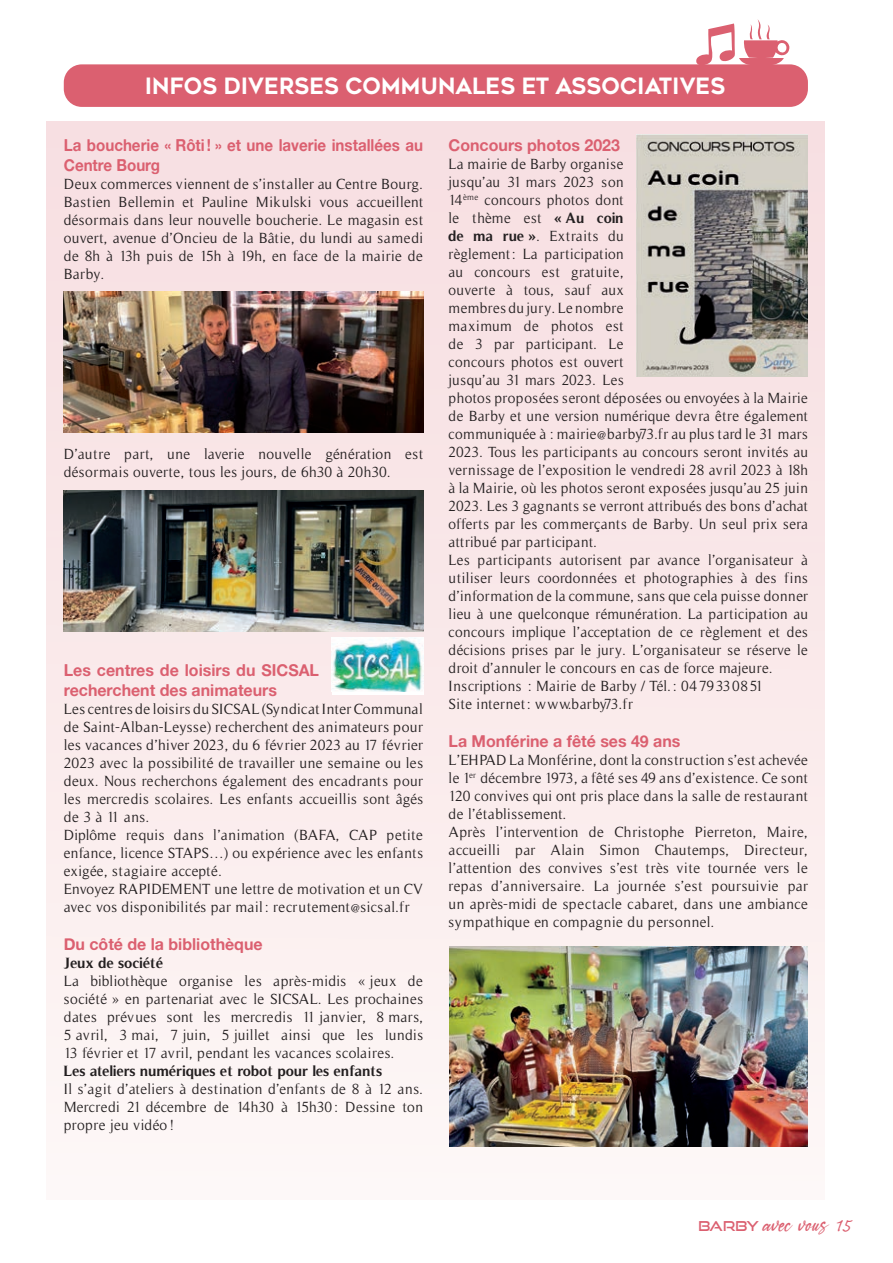
<style>
.page{position:relative;width:893px;height:1263px;background:#fff}
.page>*{position:absolute;margin:0;border:0;box-sizing:border-box;transform-origin:0 0}
.ss_titre{font:22.5px "Renogare";color:#fff;scale:.94 1}
.txt_sommaire{font:21px "Ameyallinda Signatur";color:#db6070}
.ss_titre___petit{font:16.5px/19.8px "Alte Haas Grotesk Bold";color:#db6070}
.ss_titre___petit-2{font:16.5px/19.8px "Alte Haas Grotesk Bold";color:#db6070;scale:.92 1}
.txt_courant___petit{font:16.5px "Alte Haas Grotesk Bold";color:#db6070}
.txt_courant___petit-2{font:15px/18px "Timeless";letter-spacing:.025em;color:#231f20;text-align:justify}
.txt_courant___petit-3{font:700 15px "Timeless";color:#231f20}
.s1{font-weight:700}
.s2{font-family:"Good Times Rg";font-size:13.5px}
.s3{font-family:"Caflisch Script";font-size:24px}
</style>
<div class="page">
<div style="left:64px;top:64px;width:744px;height:43px;background:#db6070;border-radius:18px"></div>
<svg style="left:696px;top:19px;width:93px;height:46px"></svg>
<div style="left:47px;top:122px;width:778px;height:1077px;background:#faebeb"></div>
<div style="left:332px;top:637px;width:91px;height:58px;background:#fff"></div>
<img style="left:332px;top:637px;width:91px;height:54px">
<img style="left:64px;top:291px;width:359px;height:142px">
<img style="left:64px;top:490px;width:359px;height:142px">
<img style="left:449px;top:947px;width:358px;height:200px">
<img style="left:636px;top:135px;width:172px;height:241px">
<p class="ss_titre" style="left:145px;top:71px;width:619px">INFOS DIVERSES COMMUNALES ET ASSOCIATIVES</p>
<p class="ss_titre___petit-2" style="left:64px;top:135px;width:392px">La boucherie « Rôti! » et une laverie installées au<br>Centre Bourg</p>
<p class="txt_courant___petit-2" style="left:64px;top:175px;width:361px">Deux commerces viennent de s’installer au Centre Bourg.<br>Bastien Bellemin et Pauline Mikulski vous accueillent désormais dans leur nouvelle boucherie. Le magasin est ouvert, avenue d’Oncieu de la Bâtie, du lundi au samedi de 8h à 13h puis de 15h à 19h, en face de la mairie de Barby.</p>
<p class="txt_courant___petit-2" style="left:64px;top:445px;width:361px">D’autre part, une laverie nouvelle génération est désormais ouverte, tous les jours, de 6h30 à 20h30.</p>
<p class="ss_titre___petit" style="left:64px;top:660px;width:257px">Les centres de loisirs du SICSAL recherchent des animateurs</p>
<p class="txt_courant___petit-2" style="left:64px;top:700px;width:361px">Les centres de loisirs du SICSAL (Syndicat Inter Communal de Saint-Alban-Leysse) recherchent des animateurs pour les vacances d’hiver 2023, du 6 février 2023 au 17 février 2023 avec la possibilité de travailler une semaine ou les deux. Nous recherchons également des encadrants pour les mercredis scolaires. Les enfants accueillis sont âgés de 3 à 11 ans.</p>
<p class="txt_courant___petit-2" style="left:64px;top:826px;width:361px">Diplôme requis dans l’animation (BAFA, CAP petite enfance, licence STAPS…) ou expérience avec les enfants exigée, stagiaire accepté.</p>
<p class="txt_courant___petit-2" style="left:64px;top:880px;width:361px">Envoyez RAPIDEMENT une lettre de motivation et un CV avec vos disponibilités par mail: recrutement@sicsal.fr</p>
<p class="txt_courant___petit" style="left:64px;top:934px;width:200px">Du côté de la bibliothèque</p>
<p class="txt_courant___petit-3" style="left:64px;top:954px;width:101px">Jeux de société</p>
<p class="txt_courant___petit-2" style="left:64px;top:972px;width:361px">La bibliothèque organise les après-midis « jeux de société » en partenariat avec le SICSAL. Les prochaines dates prévues sont les mercredis 11 janvier, 8 mars, 5 avril, 3 mai, 7 juin, 5 juillet ainsi que les lundis 13 février et 17 avril, pendant les vacances scolaires.</p>
<p class="txt_courant___petit-3" style="left:64px;top:1062px;width:320px">Les ateliers numériques et robot pour les enfants</p>
<p class="txt_courant___petit-2" style="left:64px;top:1080px;width:361px">Il s’agit d’ateliers à destination d’enfants de 8 à 12 ans.<br>Mercredi 21 décembre de 14h30 à 15h30: Dessine ton propre jeu vidéo!</p>
<p class="txt_courant___petit" style="left:449px;top:135px;width:173px">Concours photos 2023</p>
<p class="txt_courant___petit-2" style="left:449px;top:155px;width:361px;text-align:left">La mairie de Barby organise<br>jusqu’au 31 mars 2023 son<br>14<sup>ème</sup> concours photos dont<br>le thème est <span class="s1">« Au coin<br>de ma rue »</span>. Extraits du<br>règlement: La participation<br>au concours est gratuite,<br>ouverte à tous, sauf aux<br>membres du jury. Le nombre<br>maximum de photos est<br>de 3 par participant. Le<br>concours photos est ouvert<br>jusqu’au 31 mars 2023. Les<br>photos proposées seront déposées ou envoyées à la Mairie de Barby et une version numérique devra être également communiquée à : mairie@barby73.fr au plus tard le 31 mars 2023. Tous les participants au concours seront invités au vernissage de l’exposition le vendredi 28 avril 2023 à 18h à la Mairie, où les photos seront exposées jusqu’au 25 juin 2023. Les 3 gagnants se verront attribués des bons d’achat offerts par les commerçants de Barby. Un seul prix sera attribué par participant.</p>
<p class="txt_courant___petit-2" style="left:449px;top:551px;width:361px">Les participants autorisent par avance l’organisateur à utiliser leurs coordonnées et photographies à des fins d’information de la commune, sans que cela puisse donner lieu à une quelconque rémunération. La participation au concours implique l’acceptation de ce règlement et des décisions prises par le jury. L’organisateur se réserve le droit d’annuler le concours en cas de force majeure.</p>
<p class="txt_courant___petit-2" style="left:449px;top:677px;width:316px">Inscriptions : Mairie de Barby / Tél.: 0479330851</p>
<p class="txt_courant___petit-2" style="left:449px;top:695px;width:186px">Site internet: www.barby73.fr</p>
<p class="ss_titre___petit" style="left:449px;top:730px;width:233px">La Monférine a fêté ses 49 ans</p>
<p class="txt_courant___petit-2" style="left:449px;top:751px;width:361px">L’EHPAD La Monférine, dont la construction s’est achevée le 1<sup>er</sup> décembre 1973, a fêté ses 49 ans d’existence. Ce sont 120 convives qui ont pris place dans la salle de restaurant de l’établissement.</p>
<p class="txt_courant___petit-2" style="left:449px;top:823px;width:361px">Après l’intervention de Christophe Pierreton, Maire, accueilli par Alain Simon Chautemps, Directeur, l’attention des convives s’est très vite tournée vers le repas d’anniversaire. La journée s’est poursuivie par un après-midi de spectacle cabaret, dans une ambiance sympathique en compagnie du personnel.</p>
<p class="txt_sommaire" style="left:698px;top:1211px;width:154px"><span class="s2">BARBY</span> avec vous <span class="s3">15</span></p>
</div>
